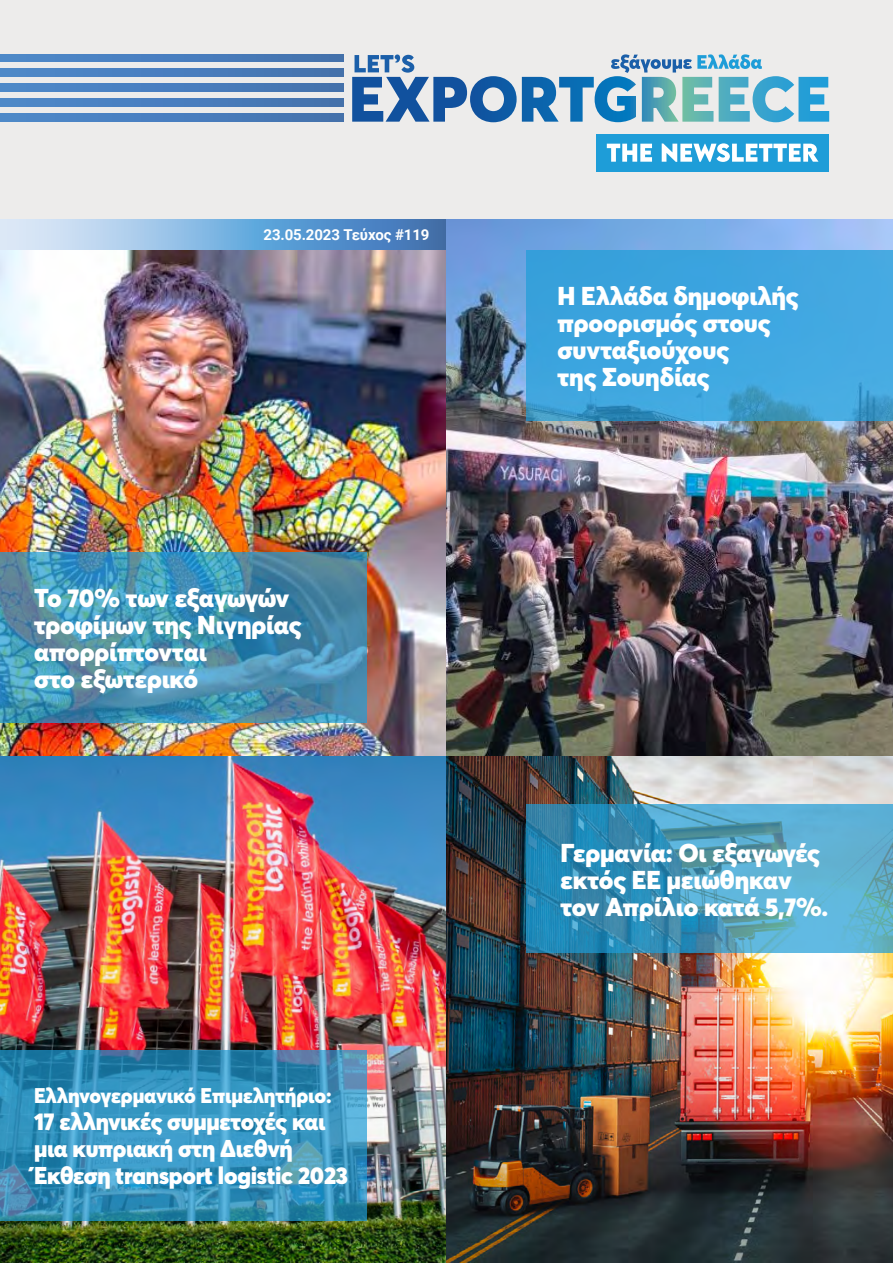
<style>
.page{position:relative;width:893px;height:1263px;background:#edeceb}
.page>*{position:absolute;margin:0;border:0;box-sizing:border-box;transform-origin:0 0}
.t1{font:900 25.5px/27px "Averta";letter-spacing:-.005em;color:#fff}
.t2{font:900 24px/27px "Averta";letter-spacing:-.01em;color:#fff}
.t3{font:900 21px "Averta";letter-spacing:-.01em;color:#fff}
.t4{font:700 15px "Roboto";letter-spacing:-.01em;color:#fff}
</style>
<div class="page">
<svg style="left:0;top:219px;width:446px;height:31px;background:#83b0db"></svg>
<img style="left:0;top:251px;width:446px;height:505px">
<img style="left:446px;top:219px;width:447px;height:537px">
<img style="left:0;top:756px;width:446px;height:506px">
<img style="left:446px;top:756px;width:447px;height:506px">
<svg style="left:0;top:552px;width:366px;height:171px;background:#468faf"></svg>
<svg style="left:0;top:1050px;width:366px;height:170px;background:#3590ba"></svg>
<svg style="left:526px;top:804px;width:367px;height:149px;background:#479dc0"></svg>
<svg style="left:526px;top:250px;width:367px;height:171px;background:#3ea4dd"></svg>
<svg style="left:0;top:54px;width:344px;height:8px;background:#487dbc"></svg>
<svg style="left:0;top:84px;width:344px;height:8px;background:#487dbc"></svg>
<svg style="left:0;top:114px;width:344px;height:7px;background:#487dbc"></svg>
<svg style="left:0;top:69px;width:344px;height:8px;background:#487dbc"></svg>
<svg style="left:0;top:99px;width:344px;height:8px;background:#487dbc"></svg>
<div style="left:596px;top:134px;width:233px;height:37px;background:#1e9dd8"></div>
<svg style="left:607px;top:144px;width:45px;height:18px"></svg>
<svg style="left:662px;top:143px;width:156px;height:19px"></svg>
<svg style="left:352px;top:54px;width:477px;height:68px"></svg>
<p class="t4" style="left:263px;top:225px;width:168px">23.05.2023 Τεύχος #119</p>
<p class="t1" style="left:34px;top:584px;width:269px">Το 70% των εξαγωγών τροφίμων της Νιγηρίας απορρίπτονται<br>στο εξωτερικό</p>
<p class="t3" style="left:34px;top:1082px;width:299px">Ελληνογερμανικό Επιμελητήριο:</p>
<p class="t2" style="left:34px;top:1107px;width:316px">17 ελληνικές συμμετοχές και μια κυπριακή στη Διεθνή<br>Έκθεση transport logistic 2023</p>
<p class="t1" style="left:558px;top:282px;width:243px">Η Ελλάδα δημοφιλής προορισμός στους συνταξιούχους<br>της Σουηδίας</p>
<p class="t1" style="left:560px;top:839px;width:269px">Γερμανία: Οι εξαγωγές εκτός ΕΕ μειώθηκαν τον Απρίλιο κατά 5,7%.</p>
</div>
